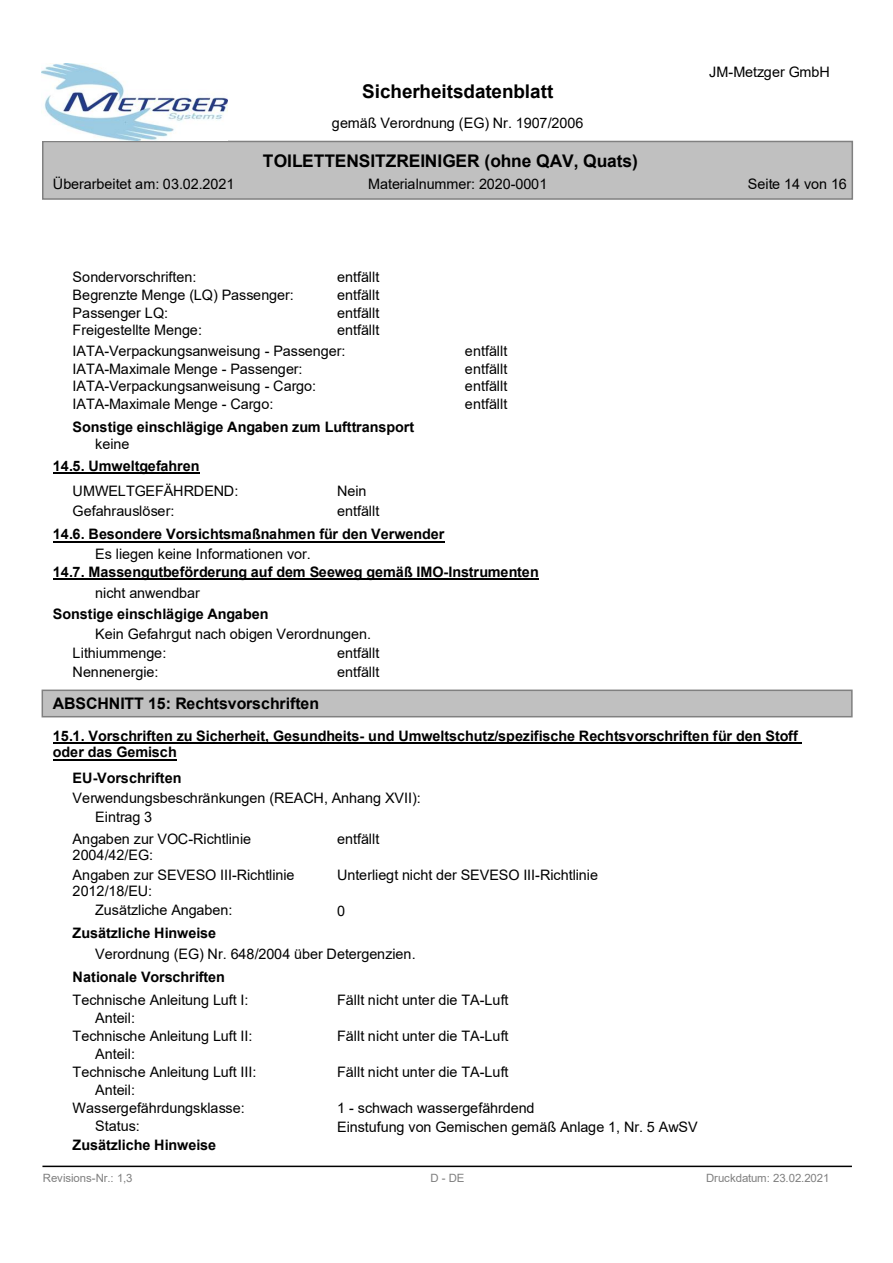
<style>
.page{position:relative;width:893px;height:1263px;background:#fff}
.page>*{position:absolute;margin:0;border:0;box-sizing:border-box;transform-origin:0 0}
.t1{font:700 18.9px "Arial";color:#000}
.t2{font:700 17.4px "Arial";letter-spacing:-.005em;color:#000}
.t3{font:700 15.9px "Arial";letter-spacing:-.005em;color:#000}
.t4{font:14.4px/17.7px "Arial";color:#000}
.t5{font:700 14.4px/16.5px "Arial";letter-spacing:-.005em;color:#000}
.t6{font:11.4px "Arial";letter-spacing:-.005em;color:#808080}
</style>
<div class="page">
<div style="left:43px;top:141px;width:809px;height:58px;background:#c0c0c0"></div>
<div style="left:42px;top:141px;width:811px;height:59px;border:2px solid #808080"></div>
<div style="left:42px;top:690px;width:810px;height:27px;background:#c0c0c0"></div>
<div style="left:42px;top:689px;width:810px;height:28px;border:2px solid #808080"></div>
<hr style="left:42px;top:1165px;width:810px;height:2px;background:#000">
<img style="left:41px;top:64px;width:187px;height:76px">
<hr style="left:53px;top:473px;width:146px;height:1px;background:#000">
<hr style="left:53px;top:541px;width:391px;height:1px;background:#000">
<hr style="left:53px;top:579px;width:485px;height:1px;background:#000">
<hr style="left:53px;top:742px;width:748px;height:2px;background:#000">
<hr style="left:53px;top:759px;width:123px;height:1px;background:#000">
<h1 class="t1" style="left:362px;top:78px;width:193px">Sicherheitsdatenblatt</h1>
<p class="t4" style="left:332px;top:114px;width:253px">gemäß Verordnung (EG) Nr. 1907/2006</p>
<p class="t2" style="left:263px;top:149px;width:376px">TOILETTENSITZREINIGER (ohne QAV, Quats)</p>
<p class="t4" style="left:709px;top:63px;width:122px">JM-Metzger GmbH</p>
<p class="t4" style="left:53px;top:175px;width:183px">Überarbeitet am: 03.02.2021</p>
<p class="t4" style="left:368px;top:175px;width:181px">Materialnummer: 2020-0001</p>
<p class="t4" style="left:748px;top:175px;width:101px">Seite 14 von 16</p>
<p class="t4" style="left:73px;top:268px;width:125px">Sondervorschriften:</p>
<p class="t4" style="left:337px;top:268px;width:44px">entfällt</p>
<p class="t4" style="left:73px;top:286px;width:223px">Begrenzte Menge (LQ) Passenger:</p>
<p class="t4" style="left:337px;top:286px;width:44px">entfällt</p>
<p class="t4" style="left:73px;top:303px;width:97px">Passenger LQ:</p>
<p class="t4" style="left:337px;top:303px;width:44px">entfällt</p>
<p class="t4" style="left:73px;top:321px;width:131px">Freigestellte Menge:</p>
<p class="t4" style="left:73px;top:320px;width:308px;line-height:20.7px;text-indent:264px">entfällt<br>IATA-Verpackungsanweisung - Passenger:</p>
<p class="t4" style="left:465px;top:342px;width:44px">entfällt</p>
<p class="t4" style="left:73px;top:360px;width:231px">IATA-Maximale Menge - Passenger:</p>
<p class="t4" style="left:465px;top:360px;width:44px">entfällt</p>
<p class="t4" style="left:73px;top:377px;width:245px">IATA-Verpackungsanweisung - Cargo:</p>
<p class="t4" style="left:465px;top:377px;width:44px">entfällt</p>
<p class="t4" style="left:73px;top:395px;width:202px">IATA-Maximale Menge - Cargo:</p>
<p class="t4" style="left:465px;top:395px;width:44px">entfällt</p>
<p class="t4" style="left:95px;top:435px;width:36px">keine</p>
<p class="t5" style="left:73px;top:418px;width:343px">Sonstige einschlägige Angaben zum Lufttransport</p>
<p class="t5" style="left:53px;top:458px;width:148px">14.5. Umweltgefahren</p>
<p class="t4" style="left:73px;top:481px;width:167px">UMWELTGEFÄHRDEND:</p>
<p class="t4" style="left:337px;top:481px;width:31px">Nein</p>
<p class="t4" style="left:73px;top:502px;width:103px">Gefahrauslöser:</p>
<p class="t4" style="left:337px;top:502px;width:44px">entfällt</p>
<p class="t5" style="left:53px;top:526px;width:393px">14.6. Besondere Vorsichtsmaßnahmen für den Verwender</p>
<p class="t4" style="left:95px;top:544px;width:217px">Es liegen keine Informationen vor.</p>
<p class="t5" style="left:53px;top:564px;width:487px">14.7. Massengutbeförderung auf dem Seeweg gemäß IMO-Instrumenten</p>
<p class="t4" style="left:95px;top:583px;width:106px">nicht anwendbar</p>
<p class="t5" style="left:53px;top:606px;width:217px">Sonstige einschlägige Angaben</p>
<p class="t4" style="left:73px;top:624px;width:300px;line-height:19.5px;text-indent:22px">Kein Gefahrgut nach obigen Verordnungen.<br>Lithiummenge:</p>
<p class="t4" style="left:337px;top:644px;width:44px">entfällt</p>
<p class="t4" style="left:73px;top:662px;width:87px">Nennenergie:</p>
<p class="t4" style="left:337px;top:662px;width:44px">entfällt</p>
<p class="t3" style="left:53px;top:692px;width:268px">ABSCHNITT 15: Rechtsvorschriften</p>
<p class="t5" style="left:53px;top:727px;width:746px">15.1. Vorschriften zu Sicherheit, Gesundheits- und Umweltschutz/spezifische Rechtsvorschriften für den Stoff oder das Gemisch</p>
<p class="t5" style="left:73px;top:770px;width:110px">EU-Vorschriften</p>
<p class="t4" style="left:95px;top:789px;width:327px;line-height:18.6px;text-indent:-22px">Verwendungsbeschränkungen (REACH, Anhang XVII):<br>Eintrag 3</p>
<p class="t4" style="left:73px;top:829px;width:180px">Angaben zur VOC-Richtlinie</p>
<p class="t4" style="left:337px;top:830px;width:44px">entfällt</p>
<p class="t4" style="left:73px;top:845px;width:223px;line-height:19.5px">2004/42/EG:<br>Angaben zur SEVESO III-Richtlinie</p>
<p class="t4" style="left:73px;top:882px;width:81px">2012/18/EU:</p>
<p class="t4" style="left:337px;top:866px;width:262px">Unterliegt nicht der SEVESO III-Richtlinie</p>
<p class="t4" style="left:95px;top:901px;width:139px">Zusätzliche Angaben:</p>
<p class="t4" style="left:337px;top:902px;width:10px">0</p>
<p class="t5" style="left:73px;top:925px;width:145px">Zusätzliche Hinweise</p>
<p class="t4" style="left:95px;top:945px;width:322px">Verordnung (EG) Nr. 648/2004 über Detergenzien.</p>
<p class="t5" style="left:73px;top:969px;width:154px">Nationale Vorschriften</p>
<p class="t4" style="left:73px;top:991px;width:177px">Technische Anleitung Luft I:</p>
<p class="t4" style="left:337px;top:991px;width:173px">Fällt nicht unter die TA-Luft</p>
<p class="t4" style="left:73px;top:1009px;width:181px;text-indent:22px">Anteil:<br>Technische Anleitung Luft II:</p>
<p class="t4" style="left:337px;top:1027px;width:173px">Fällt nicht unter die TA-Luft</p>
<p class="t4" style="left:73px;top:1045px;width:185px;text-indent:22px">Anteil:<br>Technische Anleitung Luft III:</p>
<p class="t4" style="left:73px;top:1081px;width:174px;text-indent:22px">Anteil:<br>Wassergefährdungsklasse:</p>
<p class="t4" style="left:337px;top:1063px;width:173px">Fällt nicht unter die TA-Luft</p>
<p class="t4" style="left:337px;top:1099px;width:199px">1 - schwach wassergefährdend</p>
<p class="t4" style="left:95px;top:1117px;width:46px">Status:</p>
<p class="t4" style="left:337px;top:1117px;width:362px">Einstufung von Gemischen gemäß Anlage 1, Nr. 5 AwSV</p>
<p class="t5" style="left:73px;top:1136px;width:145px">Zusätzliche Hinweise</p>
<p class="t6" style="left:43px;top:1170px;width:91px">Revisions-Nr.: 1,3</p>
<p class="t6" style="left:430px;top:1170px;width:35px">D - DE</p>
<p class="t6" style="left:706px;top:1170px;width:125px">Druckdatum: 23.02.2021</p>
</div>
